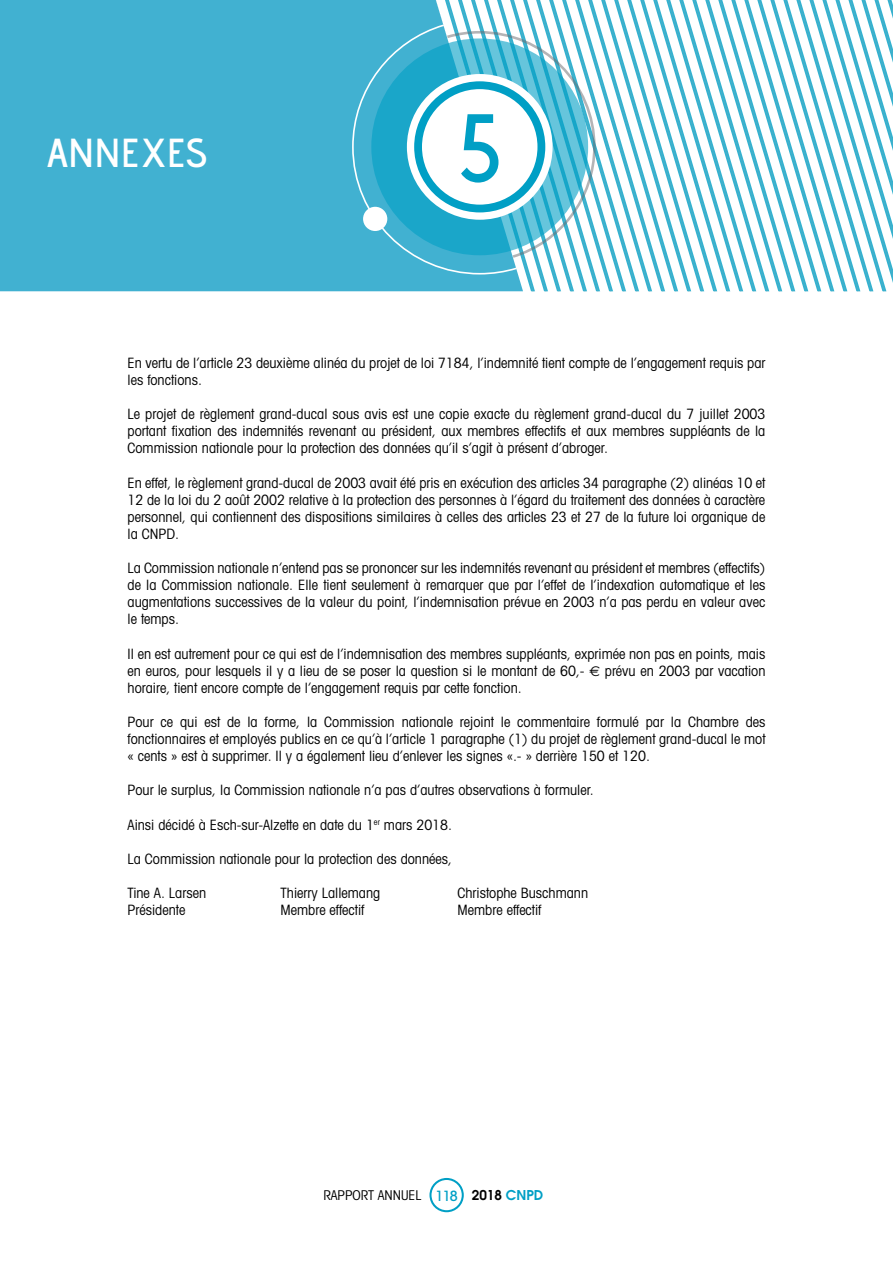
<style>
.page{position:relative;width:893px;height:1263px;background:#fff}
.page>*{position:absolute;margin:0;border:0;box-sizing:border-box;transform-origin:0 0}
.t1{font:600 96px "Advent Pro";color:#009fc5}
.t2{font:600 40.5px "Advent Pro";color:#fff}
.t3{font:condensed 14.25px/17.1px "Avant Garde";color:#000;text-align:justify}
.t4{font:condensed 13.5px "Avant Garde";color:#000}
.s1{font-family:"Euro Sans";font-stretch:normal}
.s2{font-weight:500;font-size:14.25px;color:#009fc5}
.s3{font-weight:600;font-stretch:normal}
.s4{font-weight:600;font-stretch:normal;color:#009fc5}
</style>
<div class="page">
<div style="left:0;top:0;width:351px;height:291px;background:#41b1d1"></div>
<svg style="left:351px;top:0;width:542px;height:291px"></svg>
<div style="left:363px;top:207px;width:24px;height:24px;background:#fff;border-radius:50%"></div>
<svg style="left:429px;top:1178px;width:35px;height:34px"></svg>
<div style="left:431px;top:1180px;width:31px;height:30px;background:#fff;border-radius:50%"></div>
<h2 class="t2" style="left:47px;top:128px;width:163px">ANNEXES</h2>
<h1 class="t1" style="left:459px;top:89px;width:42px">5</h1>
<p class="t3" style="left:128px;top:354px;width:639px">En vertu de l’article 23 deuxième alinéa du projet de loi 7184, l’indemnité tient compte de l’engagement requis par les fonctions.</p>
<p class="t3" style="left:128px;top:405px;width:639px">Le projet de règlement grand-ducal sous avis est une copie exacte du règlement grand-ducal du 7 juillet 2003 portant fixation des indemnités revenant au président, aux membres effectifs et aux membres suppléants de la Commission nationale pour la protection des données qu’il s’agit à présent d’abroger.</p>
<p class="t3" style="left:128px;top:474px;width:639px">En effet, le règlement grand-ducal de 2003 avait été pris en exécution des articles 34 paragraphe (2) alinéas 10 et 12 de la loi du 2 août 2002 relative à la protection des personnes à l’égard du traitement des données à caractère personnel, qui contiennent des dispositions similaires à celles des articles 23 et 27 de la future loi organique de la CNPD.</p>
<p class="t3" style="left:128px;top:559px;width:639px">La Commission nationale n’entend pas se prononcer sur les indemnités revenant au président et membres (effectifs) de la Commission nationale. Elle tient seulement à remarquer que par l’effet de l’indexation automatique et les augmentations successives de la valeur du point, l’indemnisation prévue en 2003 n’a pas perdu en valeur avec le temps.</p>
<p class="t3" style="left:128px;top:645px;width:639px">Il en est autrement pour ce qui est de l’indemnisation des membres suppléants, exprimée non pas en points, mais en euros, pour lesquels il y a lieu de se poser la question si le montant de 60,- <span class="s1">€</span> prévu en 2003 par vacation horaire, tient encore compte de l’engagement requis par cette fonction.</p>
<p class="t3" style="left:128px;top:713px;width:639px">Pour ce qui est de la forme, la Commission nationale rejoint le commentaire formulé par la Chambre des fonctionnaires et employés publics en ce qu’à l’article 1 paragraphe (1) du projet de règlement grand-ducal le mot « cents » est à supprimer. Il y a également lieu d’enlever les signes «.- » derrière 150 et 120.</p>
<p class="t3" style="left:128px;top:781px;width:468px">Pour le surplus, la Commission nationale n’a pas d’autres observations à formuler.</p>
<p class="t3" style="left:128px;top:816px;width:326px">Ainsi décidé à Esch-sur-Alzette en date du 1<sup>er</sup> mars 2018.</p>
<p class="t3" style="left:128px;top:850px;width:326px">La Commission nationale pour la protection des données,</p>
<p class="t3" style="left:128px;top:884px;width:80px">Tine A. Larsen</p>
<p class="t3" style="left:281px;top:884px;width:101px">Thierry Lallemang</p>
<p class="t3" style="left:458px;top:884px;width:132px">Christophe Buschmann</p>
<p class="t3" style="left:128px;top:901px;width:59px">Présidente</p>
<p class="t3" style="left:281px;top:901px;width:85px">Membre effectif</p>
<p class="t3" style="left:458px;top:901px;width:85px">Membre effectif</p>
<p class="t4" style="left:323px;top:1186px;width:222px">RAPPORT ANNUEL <span class="s2">118</span> <span class="s3">2018</span> <span class="s4">CNPD</span></p>
</div>
